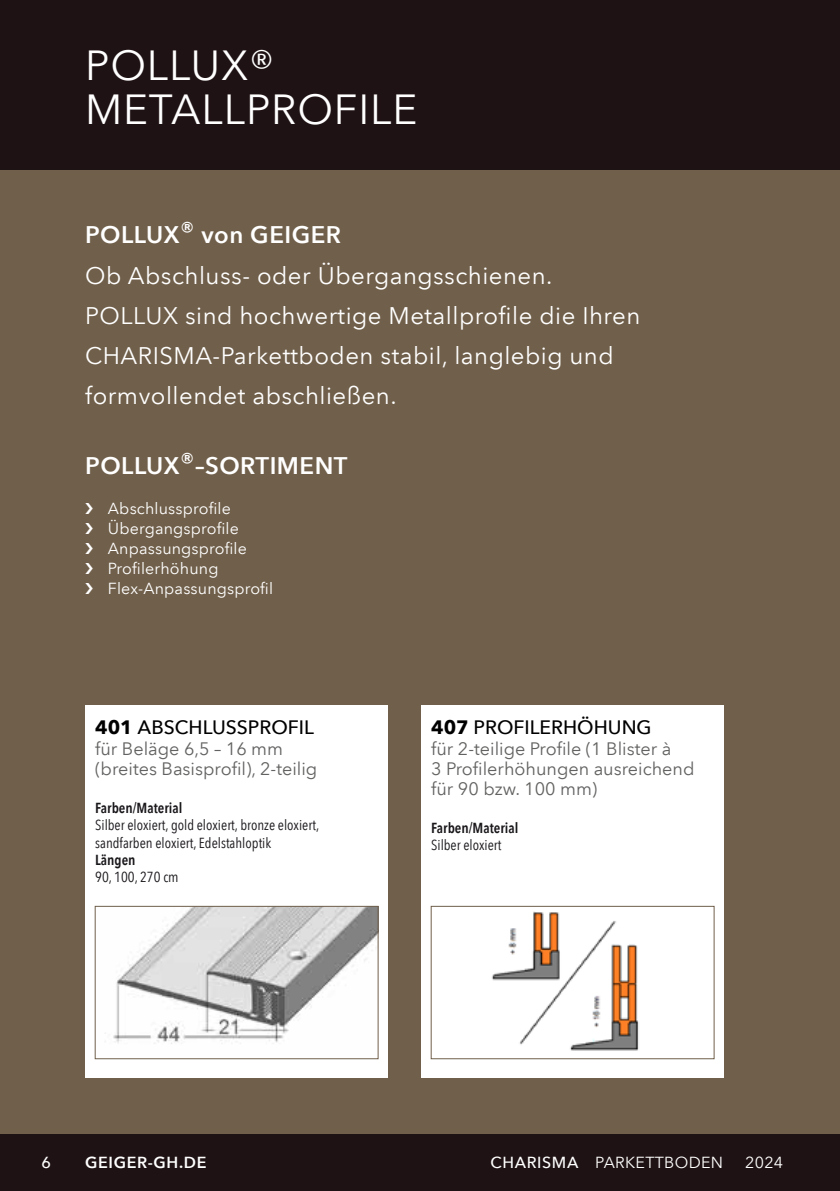
<style>
.page{position:relative;width:840px;height:1191px;background:#fff}
.page>*{position:absolute;margin:0;border:0;box-sizing:border-box;transform-origin:0 0}
.t1{font:42px/44px "Avenir Next LT Pro";letter-spacing:.02em;color:#fff}
.t2{font:24px/40px "Avenir Next LT Pro";letter-spacing:.02em;color:#fff}
.t3{font:600 24px "Avenir Next LT Pro";letter-spacing:.02em;color:#fff}
.t4{font:500 19.4px "Avenir Next LT Pro";color:#000}
.t5{font:18px/20.4px "Avenir Next LT Pro";color:#626261}
.t6{font:16px/20px "Avenir Next LT Pro";letter-spacing:.01em;color:#fff}
.t7{font:600 16px "Avenir Next LT Pro";letter-spacing:.04em;color:#fff}
.t8{font:500 16px "Avenir Next LT Pro";color:#fff}
.t9{font:condensed 14.6px/17.4px "Avenir Next LT Pro";color:#1a171b}
.t10{font:600 condensed 14.6px "Avenir Next LT Pro";color:#1a171b}
.s1{font-weight:600}
.s2{font-weight:700}
.s3{font-weight:500}
</style>
<div class="page">
<div style="left:0;top:0;width:839px;height:1191px;background:#1f1214"></div>
<div style="left:0;top:170px;width:839px;height:963px;background:#705f4a"></div>
<div style="left:85px;top:705px;width:303px;height:372px;background:#fff"></div>
<img style="left:105px;top:908px;width:271px;height:136px">
<div style="left:95px;top:906px;width:283px;height:153px;border:1px solid #705f4a"></div>
<div style="left:421px;top:705px;width:302px;height:372px;background:#fff"></div>
<img style="left:492px;top:911px;width:147px;height:140px">
<div style="left:430px;top:906px;width:284px;height:153px;border:1px solid #705f4a"></div>
<h1 class="t1" style="left:85px;top:44px;width:333px">POLLUX®<br>METALLPROFILE</h1>
<p class="t2" style="left:85px;top:215px;width:556px"><span class="s1">POLLUX</span><sup>®</sup> <span class="s1">von GEIGER<br></span>Ob Abschluss- oder Übergangsschienen.<br>POLLUX sind hochwertige Metallprofile die Ihren CHARISMA-Parkettboden stabil, langlebig und formvollendet abschließen.</p>
<p class="t3" style="left:85px;top:450px;width:264px">POLLUX<sup>®</sup>–SORTIMENT</p>
<p class="t6" style="left:108px;top:498px;width:167px">Abschlussprofile<br>Übergangsprofile<br>Anpassungsprofile<br>Profilerhöhung<br>Flex-Anpassungsprofil</p>
<p class="t4" style="left:95px;top:716px;width:220px"><span class="s2">401</span> ABSCHLUSSPROFIL</p>
<p class="t5" style="left:95px;top:738px;width:223px">für Beläge 6,5 – 16 mm (breites Basisprofil), 2-teilig</p>
<p class="t10" style="left:95px;top:798px;width:89px">Farben/Material</p>
<p class="t9" style="left:95px;top:816px;width:225px">Silber eloxiert, gold eloxiert, bronze eloxiert, sandfarben eloxiert, Edelstahloptik</p>
<p class="t10" style="left:95px;top:851px;width:42px">Längen</p>
<p class="t9" style="left:95px;top:868px;width:85px">90, 100, 270 cm</p>
<p class="t4" style="left:431px;top:716px;width:222px"><span class="s2">407</span> PROFILERHÖHUNG</p>
<p class="t5" style="left:431px;top:738px;width:265px">für 2-teilige Profile (1 Blister à<br>3 Profilerhöhungen ausreichend für 90 bzw. 100 mm)</p>
<p class="t10" style="left:431px;top:819px;width:89px">Farben/Material</p>
<p class="t9" style="left:431px;top:836px;width:72px">Silber eloxiert</p>
<p class="t8" style="left:42px;top:1152px;width:11px">6</p>
<p class="t7" style="left:85px;top:1152px;width:123px">GEIGER-GH.DE</p>
<p class="t6" style="left:490px;top:1152px;width:234px"><span class="s3">CHARISMA</span> PARKETTBODEN</p>
<p class="t6" style="left:744px;top:1152px;width:40px">2024</p>
</div>
